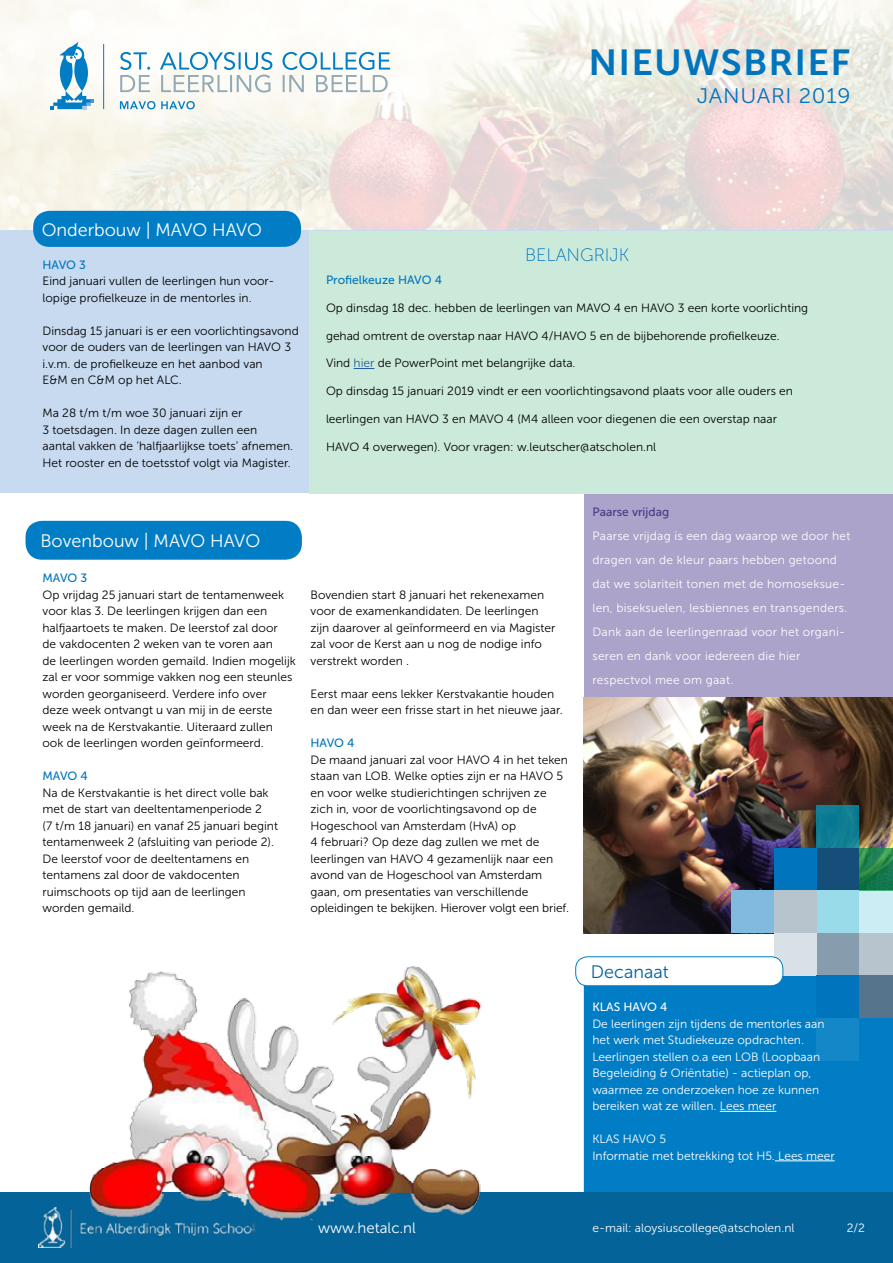
<style>
.page{position:relative;width:893px;height:1263px;background:#fff}
.page>*{position:absolute;margin:0;border:0;box-sizing:border-box;transform-origin:0 0}
.t1{font:36.15px "Museo Sans 700";letter-spacing:.03em;color:#0075be;scale:1.05 1}
.t2{font:21px "Museo Sans 300";letter-spacing:.03em;color:#0075be;scale:1.05 1}
.t3{font:18px "Museo Sans 300";color:#fff}
.t4{font:18px "Museo Sans 100";color:#0075be}
.t5{font:18px "Museo Sans 300";color:#046398}
.t6{font:15px "Museo Sans 300";color:#fff}
.t7{font:12px/16.5px "Museo Sans 300";color:#000}
.t8{font:12px/16.5px "Museo Sans 300";color:#fff}
.t9{font:12px/24px "Museo Sans 300";letter-spacing:.02em;color:#fff}
.t10{font:12px "Museo Sans 500";letter-spacing:-.005em;color:#0075be}
.t11{font:12px "Museo Sans 500";color:#4a378b}
.t12{font:12px "Museo Sans 500";color:#fff}
.s1{color:#215e9e}
</style>
<div class="page">
<div style="left:584px;top:971px;width:309px;height:227px;background:#007dc5"></div>
<img style="left:0;top:0;width:893px;height:230px">
<div style="left:584px;top:494px;width:309px;height:207px;background:#aba3c9"></div>
<div style="left:0;top:230px;width:893px;height:263px;background:#c7daf0"></div>
<div style="left:309px;top:231px;width:584px;height:263px;background:#ccead9"></div>
<svg style="left:50px;top:42px;width:44px;height:67px"></svg>
<hr style="left:103px;top:44px;width:1px;height:65px;background:#007dc5">
<svg style="left:120px;top:52px;width:270px;height:41px"></svg>
<svg style="left:120px;top:101px;width:35px;height:8px"></svg>
<svg style="left:161px;top:101px;width:34px;height:8px"></svg>
<div style="left:26px;top:521px;width:276px;height:39px;background:#007dc5;border-radius:16px"></div>
<svg style="left:354px;top:368px;width:20px;height:1px"></svg>
<div style="left:33px;top:211px;width:268px;height:36px;background:#007dc5;border-radius:16px"></div>
<hr style="left:720px;top:1111px;width:56px;height:1px;background:#fff">
<hr style="left:775px;top:1160px;width:60px;height:1px;background:#fff">
<img style="left:584px;top:698px;width:309px;height:235px">
<div style="left:817px;top:805px;width:42px;height:43px;background:#0e7d93"></div>
<div style="left:817px;top:848px;width:42px;height:42px;background:#144e79"></div>
<div style="left:774px;top:848px;width:43px;height:42px;background:#0075be"></div>
<div style="left:817px;top:890px;width:42px;height:43px;background:#99dbe9"></div>
<div style="left:859px;top:890px;width:34px;height:43px;background:#ccedf4"></div>
<div style="left:817px;top:1018px;width:42px;height:43px;background:#1487c9"></div>
<svg style="left:859px;top:848px;width:34px;height:42px"></svg>
<div style="left:817px;top:933px;width:42px;height:42px;background:#879cad"></div>
<div style="left:859px;top:933px;width:34px;height:42px;background:#b7c4ce"></div>
<div style="left:774px;top:890px;width:43px;height:43px;background:#b7c4ce"></div>
<div style="left:774px;top:933px;width:43px;height:42px;background:#d8e1e6"></div>
<div style="left:731px;top:890px;width:43px;height:43px;background:#80badf"></div>
<div style="left:859px;top:975px;width:34px;height:43px;background:#57748d"></div>
<div style="left:817px;top:975px;width:42px;height:43px;background:#0075be"></div>
<div style="left:576px;top:957px;width:207px;height:29px;background:#fff;border-radius:12px"></div>
<div style="left:575px;top:956px;width:208px;height:30px;border:1px solid #007dc5;border-radius:12px"></div>
<div style="left:0;top:1193px;width:893px;height:70px;background:#046398"></div>
<img style="left:39px;top:1208px;width:33px;height:40px">
<img style="left:77px;top:966px;width:409px;height:270px">
<h1 class="t1" style="left:589px;top:42px;width:251px">NIEUWSBRIEF</h1>
<h2 class="t2" style="left:697px;top:85px;width:148px">JANUARI 2019</h2>
<h3 class="t3" style="left:42px;top:220px;width:222px">Onderbouw | MAVO HAVO</h3>
<p class="t10" style="left:43px;top:258px;width:45px">HAVO 3</p>
<p class="t7" style="left:43px;top:273px;width:231px">Eind januari vullen de leerlingen hun voor‑ lopige profielkeuze in de mentorles in.</p>
<p class="t7" style="left:43px;top:322px;width:258px">Dinsdag 15 januari is er een voorlichtingsavond voor de ouders van de leerlingen van HAVO 3 i.v.m. de profielkeuze en het aanbod van<br>E&amp;M en C&amp;M op het ALC.</p>
<p class="t7" style="left:43px;top:405px;width:252px">Ma 28 t/m t/m woe 30 januari zijn er<br>3 toetsdagen. In deze dagen zullen een<br>aantal vakken de ‘halfjaarlijkse toets’ afnemen.<br>Het rooster en de toetsstof volgt via Magister.</p>
<h3 class="t4" style="left:525px;top:245px;width:106px">BELANGRIJK</h3>
<p class="t10" style="left:326px;top:273px;width:118px">Profielkeuze HAVO 4</p>
<p class="t7" style="left:326px;top:299px;width:484px">Op dinsdag 18 dec. hebben de leerlingen van MAVO 4 en HAVO 3 een korte voorlichting</p>
<p class="t7" style="left:326px;top:327px;width:455px">gehad omtrent de overstap naar HAVO 4/HAVO 5 en de bijbehorende profielkeuze.</p>
<p class="t7" style="left:326px;top:355px;width:251px">Vind <span class="s1">hier</span> de PowerPoint met belangrijke data.</p>
<p class="t7" style="left:326px;top:383px;width:468px">Op dinsdag 15 januari 2019 vindt er een voorlichtingsavond plaats voor alle ouders en</p>
<p class="t7" style="left:326px;top:411px;width:452px">leerlingen van HAVO 3 en MAVO 4 (M4 alleen voor diegenen die een overstap naar</p>
<p class="t7" style="left:326px;top:438px;width:332px">HAVO 4 overwegen). Voor vragen: w.leutscher@atscholen.nl</p>
<h3 class="t3" style="left:40px;top:531px;width:221px">Bovenbouw | MAVO HAVO</h3>
<p class="t10" style="left:43px;top:571px;width:46px">MAVO 3</p>
<p class="t7" style="left:43px;top:586px;width:255px">Op vrijdag 25 januari start de tentamenweek voor klas 3. De leerlingen krijgen dan een halfjaartoets te maken. De leerstof zal door<br>de vakdocenten 2 weken van te voren aan<br>de leerlingen worden gemaild. Indien mogelijk zal er voor sommige vakken nog een steunles worden georganiseerd. Verdere info over deze week ontvangt u van mij in de eerste week na de Kerstvakantie. Uiteraard zullen ook de leerlingen worden geïnformeerd.</p>
<p class="t10" style="left:43px;top:769px;width:47px">MAVO 4</p>
<p class="t7" style="left:43px;top:784px;width:237px">Na de Kerstvakantie is het direct volle bak met de start van deeltentamenperiode 2<br>(7 t/m 18 januari) en vanaf 25 januari begint tentamenweek 2 (afsluiting van periode 2).<br>De leerstof voor de deeltentamens en tentamens zal door de vakdocenten ruimschoots op tijd aan de leerlingen worden gemaild.</p>
<p class="t7" style="left:310px;top:586px;width:246px">Bovendien start 8 januari het rekenexamen voor de examenkandidaten. De leerlingen zijn daarover al geïnformeerd en via Magister zal voor de Kerst aan u nog de nodige info verstrekt worden .</p>
<p class="t7" style="left:310px;top:685px;width:254px">Eerst maar eens lekker Kerstvakantie houden en dan weer een frisse start in het nieuwe jaar.</p>
<p class="t10" style="left:310px;top:736px;width:45px">HAVO 4</p>
<p class="t7" style="left:310px;top:751px;width:260px">De maand januari zal voor HAVO 4 in het teken staan van LOB. Welke opties zijn er na HAVO 5 en voor welke studierichtingen schrijven ze zich in, voor de voorlichtingsavond op de Hogeschool van Amsterdam (HvA) op<br>4 februari? Op deze dag zullen we met de leerlingen van HAVO 4 gezamenlijk naar een avond van de Hogeschool van Amsterdam gaan, om presentaties van verschillende opleidingen te bekijken. Hierover volgt een brief.</p>
<p class="t11" style="left:592px;top:505px;width:78px">Paarse vrijdag</p>
<p class="t9" style="left:592px;top:524px;width:259px">Paarse vrijdag is een dag waarop we door het dragen van de kleur paars hebben getoond dat we solariteit tonen met de homoseksue&shy;len, biseksuelen, lesbiennes en transgenders.<br>Dank aan de leerlingenraad voor het organi&shy;seren en dank voor iedereen die hier respectvol mee om gaat.</p>
<h3 class="t5" style="left:591px;top:962px;width:79px">Decanaat</h3>
<p class="t12" style="left:592px;top:1000px;width:77px">KLAS HAVO 4</p>
<p class="t8" style="left:592px;top:1015px;width:234px">De leerlingen zijn tijdens de mentorles aan het werk met Studiekeuze opdrachten.<br>Leerlingen stellen o.a een LOB (Loopbaan Begeleiding &amp; Oriëntatie) - actieplan op, waarmee ze onderzoeken hoe ze kunnen bereiken wat ze willen. Lees meer</p>
<p class="t8" style="left:592px;top:1131px;width:244px">KLAS HAVO 5<br>Informatie met betrekking tot H5. Lees meer</p>
<p class="t6" style="left:318px;top:1220px;width:99px">www.hetalc.nl</p>
<p class="t8" style="left:593px;top:1219px;width:203px">e-mail: aloysiuscollege@atscholen.nl</p>
<p class="t8" style="left:847px;top:1219px;width:20px">2/2</p>
</div>
